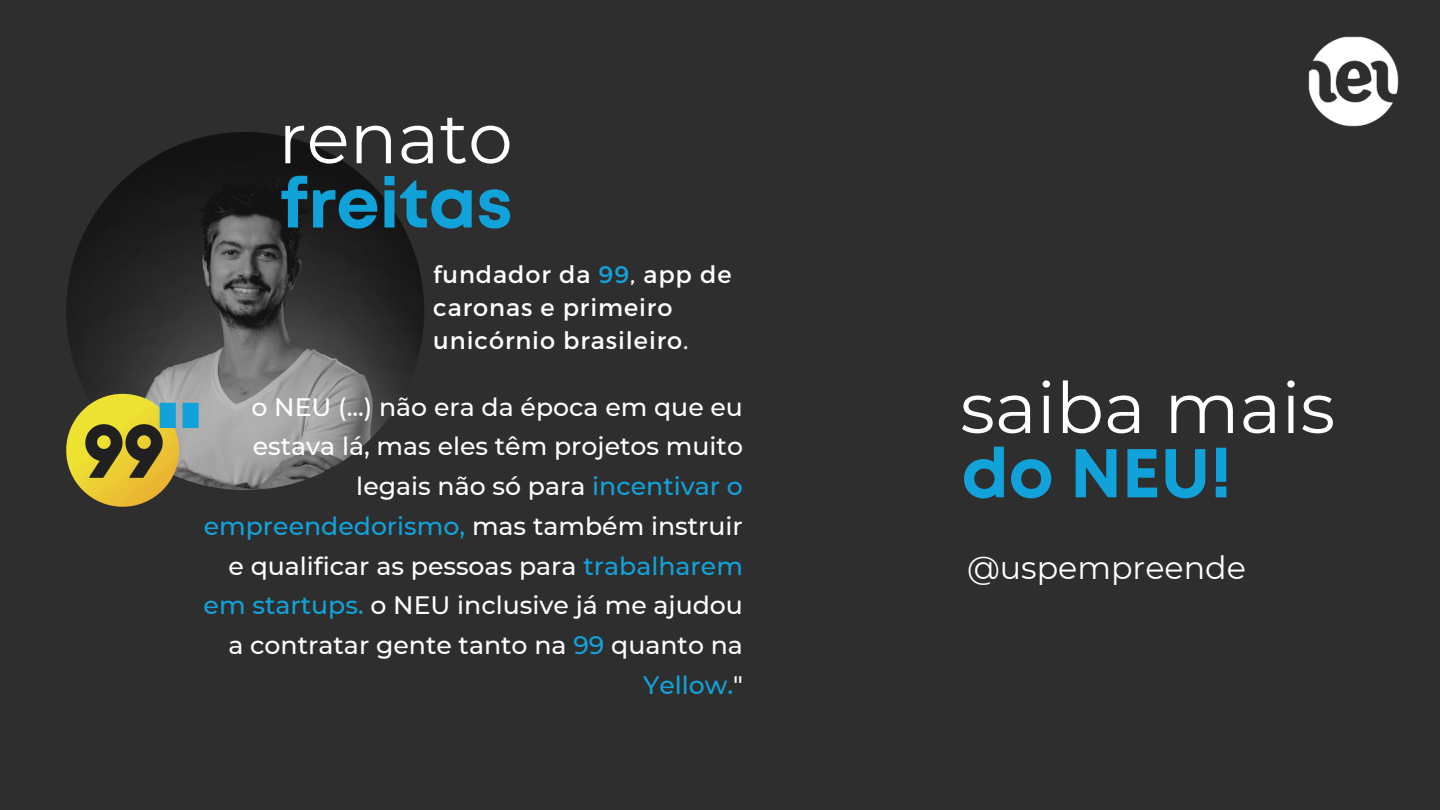
<style>
.page{position:relative;width:1440px;height:810px;background:#2e2e2e}
.page>*{position:absolute;margin:0;border:0;box-sizing:border-box;transform-origin:0 0}
.t1{font:900 93.6px "Mont";color:#12a2da}
.t2{font:70.9px "Montserrat";color:#fff}
.t3{font:700 68.9px "Mont";color:#12a2da}
.t4{font:31.8px "Montserrat";color:#fff}
.t5{font:500 25.2px/39.8px "Montserrat";color:#fff;text-align:right}
.t6{font:24px/33px "Montserrat";letter-spacing:.04em;color:#fff}
.s1{color:#12a2da}
</style>
<div class="page">
<img style="left:66px;top:132px;width:358px;height:358px;border-radius:50%">
<img style="left:66px;top:394px;width:113px;height:113px;border-radius:50%">
<img style="left:1308px;top:36px;width:91px;height:91px">
<h2 class="t2" style="left:278px;top:95px;width:236px">renato</h2>
<h3 class="t3" style="left:280px;top:178px;width:234px">freitas</h3>
<p class="t6" style="left:433px;top:257px;width:300px">fundador da <span class="s1">99</span>, app de caronas e primeiro unicórnio brasileiro.</p>
<p class="t5" style="left:204px;top:387px;width:541px">o NEU (...) não era da época em que eu estava lá, mas eles têm projetos muito legais não só para <span class="s1">incentivar o empreendedorismo,</span> mas também instruir e qualificar as pessoas para <span class="s1">trabalharem em startups.</span> o NEU inclusive já me ajudou a contratar gente tanto na <span class="s1">99</span> quanto na <span class="s1">Yellow.</span>"</p>
<h1 class="t1" style="left:155px;top:401px;width:49px">"</h1>
<h2 class="t2" style="left:960px;top:364px;width:376px">saiba mais</h2>
<h3 class="t3" style="left:962px;top:447px;width:272px">do NEU!</h3>
<p class="t4" style="left:967px;top:548px;width:280px">@uspempreende</p>
</div>
